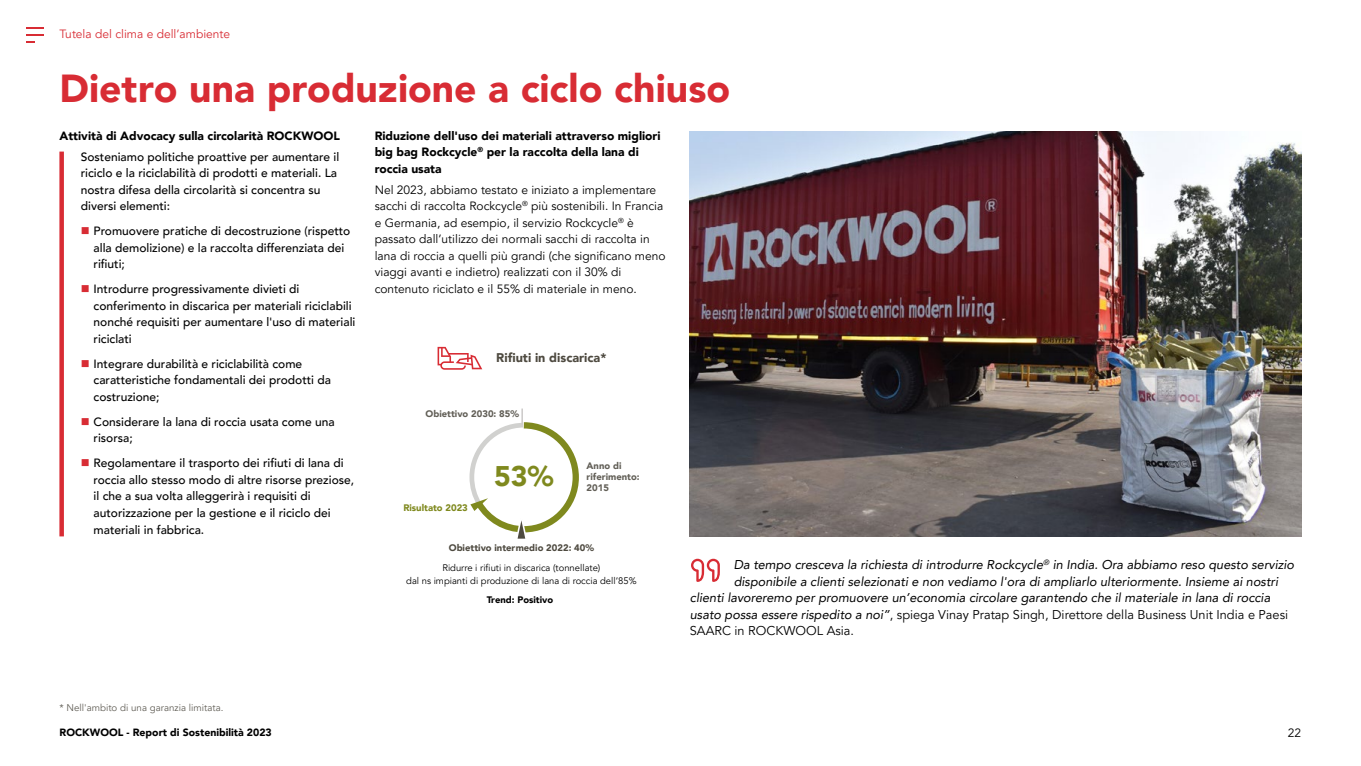
<style>
.page{position:relative;width:1361px;height:766px;background:#fff}
.page>*{position:absolute;margin:0;border:0;box-sizing:border-box;transform-origin:0 0}
.t1{font:900 39px "Avenir LT Pro";color:#d82c34}
.t2{font:900 28.35px "Avenir LT Pro";color:#7f891e}
.t3{font:italic 12.75px "Avenir LT Pro";color:#000}
.t4{font:12.75px "Avenir LT Pro";color:#000}
.t5{font:900 12.6px "Avenir LT Pro";color:#4e4a40}
.t6{font:500 12px/16.5px "Avenir LT Pro";color:#000}
.t7{font:12px/16.5px "Avenir LT Pro";color:#000}
.t8{font:900 12px/16.5px "Avenir LT Pro";color:#000}
.t9{font:12px "Avenir LT Pro";color:#d82c34}
.t10{font:900 10.5px "Avenir LT Pro";color:#000}
.t11{font:9.75px "Avenir LT Pro";color:#625f57}
.t12{font:9.45px/12.6px "Avenir LT Pro";color:#000;text-align:center}
.t13{font:900 9.45px/11.4px "Avenir LT Pro";color:#625f57}
.t14{font:900 9.45px "Avenir LT Pro";color:#4e4a40}
.t15{font:900 9.45px "Avenir LT Pro";color:#000}
.t16{font:900 9.45px "Avenir LT Pro";color:#7f891e}
.s1{font-style:italic}
</style>
<div class="page">
<div style="left:59px;top:151px;width:5px;height:385px;background:#d82c34"></div>
<svg style="left:691px;top:558px;width:29px;height:23px"></svg>
<img style="left:690px;top:132px;width:611px;height:404px">
<svg style="left:437px;top:347px;width:45px;height:22px"></svg>
<svg style="left:469px;top:408px;width:110px;height:131px"></svg>
<svg style="left:27px;top:28px;width:17px;height:15px"></svg>
<p class="t9" style="left:60px;top:27px;width:172px">Tutela del clima e dell’ambiente</p>
<h1 class="t1" style="left:60px;top:65px;width:672px">Dietro una produzione a ciclo chiuso</h1>
<p class="t8" style="left:60px;top:127px;width:282px">Attività di Advocacy sulla circolarità ROCKWOOL</p>
<p class="t6" style="left:81px;top:148px;width:260px">Sosteniamo politiche proattive per aumentare il riciclo e la riciclabilità di prodotti e materiali. La nostra difesa della circolarità si concentra su diversi elementi:</p>
<p class="t6" style="left:94px;top:223px;width:258px">Promuovere pratiche di decostruzione (rispetto alla demolizione) e la raccolta differenziata dei rifiuti;</p>
<p class="t6" style="left:94px;top:281px;width:263px">Introdurre progressivamente divieti di conferimento in discarica per materiali riciclabili nonché requisiti per aumentare l'uso di materiali riciclati</p>
<p class="t6" style="left:94px;top:355px;width:239px">Integrare durabilità e riciclabilità come caratteristiche fondamentali dei prodotti da costruzione;</p>
<p class="t6" style="left:94px;top:413px;width:243px">Considerare la lana di roccia usata come una risorsa;</p>
<p class="t6" style="left:94px;top:455px;width:262px">Regolamentare il trasporto dei rifiuti di lana di roccia allo stesso modo di altre risorse preziose, il che a sua volta alleggerirà i requisiti di autorizzazione per la gestione e il riciclo dei materiali in fabbrica.</p>
<p class="t8" style="left:375px;top:127px;width:287px">Riduzione dell'uso dei materiali attraverso migliori big bag Rockcycle<sup>®</sup> per la raccolta della lana di roccia usata</p>
<p class="t7" style="left:375px;top:181px;width:292px">Nel 2023, abbiamo testato e iniziato a implementare sacchi di raccolta Rockcycle<sup>®</sup> più sostenibili. In Francia e Germania, ad esempio, il servizio Rockcycle<sup>®</sup> è passato dall’utilizzo dei normali sacchi di raccolta in lana di roccia a quelli più grandi (che significano meno viaggi avanti e indietro) realizzati con il 30% di contenuto riciclato e il 55% di materiale in meno.</p>
<p class="t5" style="left:496px;top:350px;width:112px">Rifiuti in discarica*</p>
<p class="t13" style="left:425px;top:408px;width:95px">Obiettivo 2030: 85%</p>
<p class="t13" style="left:586px;top:459px;width:55px">Anno di riferimento:<br>2015</p>
<h2 class="t2" style="left:494px;top:458px;width:61px">53%</h2>
<p class="t16" style="left:403px;top:502px;width:66px">Risultato 2023</p>
<p class="t14" style="left:449px;top:541px;width:147px">Obiettivo intermedio 2022: 40%</p>
<p class="t12" style="left:406px;top:561px;width:232px">Ridurre i rifiuti in discarica (tonnellate)<br>dal ns impianti di produzione di lana di roccia dell’85%</p>
<p class="t15" style="left:487px;top:594px;width:68px">Trend: Positivo</p>
<p class="t3" style="left:734px;top:556px;width:562px">Da tempo cresceva la richiesta di introdurre Rockcycle<sup>®</sup> in India. Ora abbiamo reso questo servizio</p>
<p class="t3" style="left:734px;top:573px;width:546px">disponibile a clienti selezionati e non vediamo l'ora di ampliarlo ulteriormente. Insieme ai nostri</p>
<p class="t3" style="left:690px;top:589px;width:582px">clienti lavoreremo per promuovere un’economia circolare garantendo che il materiale in lana di roccia</p>
<p class="t4" style="left:690px;top:606px;width:600px"><span class="s1">usato possa essere rispedito a noi”</span>, spiega Vinay Pratap Singh, Direttore della Business Unit India e Paesi</p>
<p class="t4" style="left:690px;top:623px;width:166px">SAARC in ROCKWOOL Asia.</p>
<p class="t11" style="left:59px;top:701px;width:165px">* Nell'ambito di una garanzia limitata.</p>
<p class="t10" style="left:60px;top:725px;width:214px">ROCKWOOL - Report di Sostenibilità 2023</p>
<p class="t7" style="left:1287px;top:724px;width:15px">22</p>
</div>
